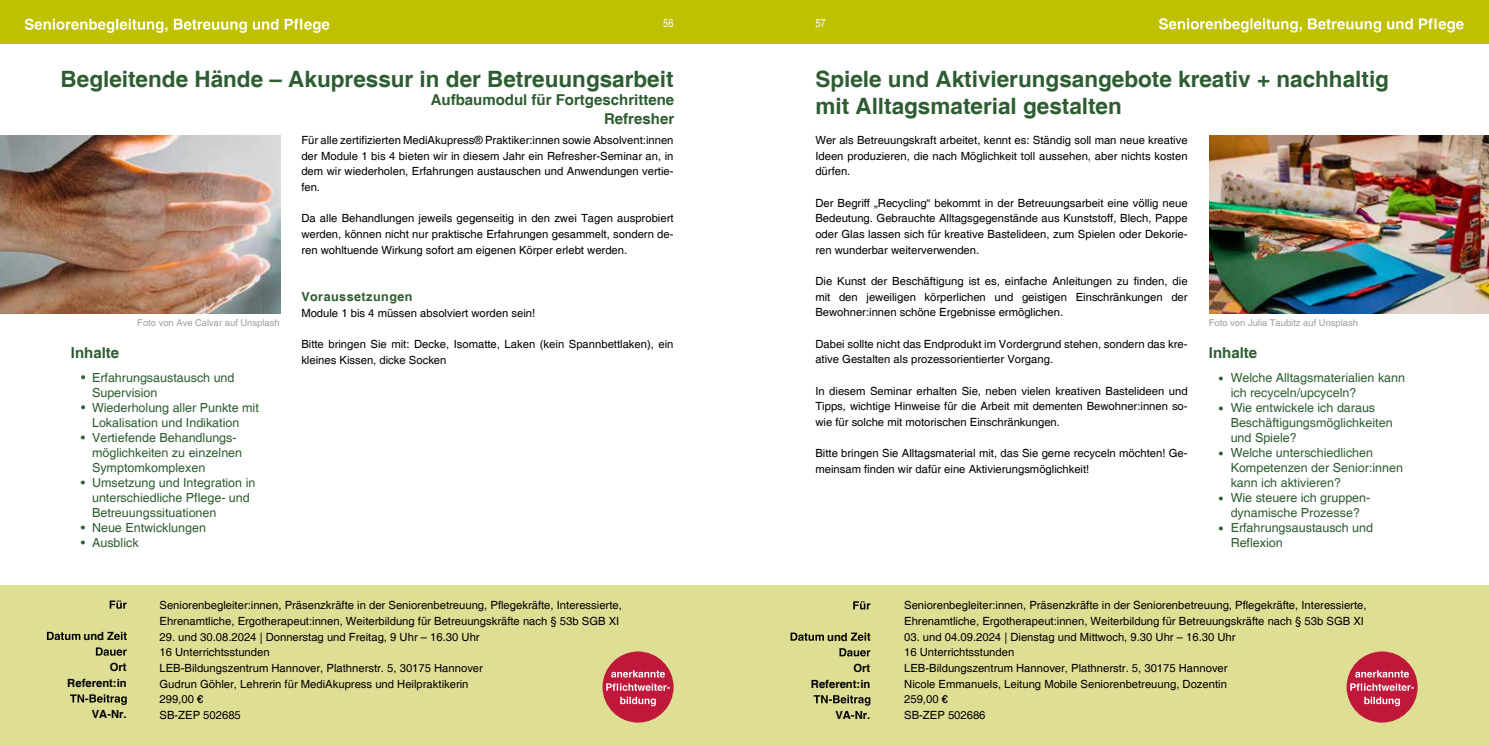
<style>
.page{position:relative;width:1489px;height:745px;background:#fff}
.page>*{position:absolute;margin:0;border:0;box-sizing:border-box;transform-origin:0 0}
.t1{font:700 22.5px/26.2px "Helvetica";color:#2e5d32}
.t2{font:700 15px/18.8px "Helvetica";color:#2e5d32;text-align:right}
.t3{font:12.5px/15px "Helvetica";color:#2e5d32}
.t4{font:700 12.5px "Helvetica";letter-spacing:.04em;color:#2e5d32}
.t5{font:11.25px/15.6px "Helvetica";color:#000}
.t6{font:700 11.25px/15.6px "Helvetica";color:#000;text-align:right}
.t7{font:condensed 11.25px "Helvetica";color:#fff}
.t8{font:9.38px "Helvetica";color:#a19e9c}
</style>
<div class="page">
<div style="left:0;top:0;width:1488px;height:43px;background:#bec000"></div>
<div style="left:0;top:585px;width:1488px;height:159px;background:#dfde95"></div>
<svg style="left:110px;top:600px;width:17px;height:8px"></svg>
<svg style="left:47px;top:631px;width:33px;height:8px"></svg>
<svg style="left:107px;top:631px;width:20px;height:8px"></svg>
<svg style="left:96px;top:647px;width:31px;height:8px"></svg>
<svg style="left:70px;top:694px;width:57px;height:10px"></svg>
<div style="left:602px;top:651px;width:71px;height:71px;background:#bf183b;border-radius:50%"></div>
<svg style="left:611px;top:670px;width:54px;height:7px"></svg>
<svg style="left:606px;top:683px;width:64px;height:7px"></svg>
<svg style="left:620px;top:696px;width:35px;height:9px"></svg>
<svg style="left:81px;top:375px;width:4px;height:4px"></svg>
<svg style="left:81px;top:405px;width:4px;height:4px"></svg>
<svg style="left:25px;top:19px;width:304px;height:14px"></svg>
<img style="left:0;top:136px;width:280px;height:177px">
<svg style="left:1159px;top:18px;width:304px;height:14px"></svg>
<img style="left:1209px;top:136px;width:279px;height:177px">
<svg style="left:853px;top:601px;width:17px;height:8px"></svg>
<svg style="left:790px;top:632px;width:34px;height:8px"></svg>
<svg style="left:850px;top:632px;width:20px;height:8px"></svg>
<svg style="left:839px;top:648px;width:31px;height:8px"></svg>
<svg style="left:813px;top:695px;width:57px;height:10px"></svg>
<div style="left:1346px;top:651px;width:71px;height:71px;background:#bf183b;border-radius:50%"></div>
<svg style="left:1355px;top:670px;width:53px;height:7px"></svg>
<svg style="left:1350px;top:683px;width:63px;height:7px"></svg>
<svg style="left:1364px;top:696px;width:35px;height:9px"></svg>
<p class="t7" style="left:663px;top:17px;width:12px">56</p>
<h1 class="t1" style="left:61px;top:67px;width:614px">Begleitende Hände – Akupressur in der Betreuungsarbeit</h1>
<p class="t8" style="left:137px;top:317px;width:144px">Foto von Ave Calvar auf Unsplash</p>
<h2 class="t2" style="left:71px;top:344px;width:50px">Inhalte</h2>
<p class="t3" style="left:92px;top:370px;width:168px">Erfahrungsaustausch und<br>Supervision<br>Wiederholung aller Punkte mit<br>Lokalisation und Indikation<br>Vertiefende Behandlungs&shy;möglichkeiten zu einzelnen<br>Symptomkomplexen<br>Umsetzung und Integration in unterschiedliche Pflege- und<br>Betreuungssituationen<br>Neue Entwicklungen<br>Ausblick</p>
<p class="t3" style="left:81px;top:430px;width:6px">•</p>
<p class="t3" style="left:81px;top:475px;width:6px">•</p>
<p class="t3" style="left:81px;top:520px;width:6px">• •</p>
<h2 class="t2" style="left:431px;top:91px;width:245px">Aufbaumodul für Fortgeschrittene<br>Refresher</h2>
<p class="t5" style="left:301px;top:133px;width:374px;text-align:justify">Für alle zertifizierten MediAkupress® Praktiker:innen sowie Absolvent:innen der Module 1 bis 4 bieten wir in diesem Jahr ein Refresher-Seminar an, in dem wir wiederholen, Erfahrungen austauschen und Anwendungen vertie&shy;fen.</p>
<p class="t5" style="left:301px;top:211px;width:374px;text-align:justify">Da alle Behandlungen jeweils gegenseitig in den zwei Tagen ausprobiert werden, können nicht nur praktische Erfahrungen gesammelt, sondern de&shy;ren wohltuende Wirkung sofort am eigenen Körper erlebt werden.</p>
<p class="t4" style="left:301px;top:289px;width:113px">Voraussetzungen</p>
<p class="t5" style="left:301px;top:305px;width:235px">Module 1 bis 4 müssen absolviert worden sein!</p>
<p class="t5" style="left:301px;top:336px;width:374px">Bitte bringen Sie mit: Decke, Isomatte, Laken (kein Spannbettlaken), ein kleines Kissen, dicke Socken</p>
<p class="t6" style="left:83px;top:628px;width:22px">und</p>
<p class="t6" style="left:67px;top:659px;width:61px">Ort<br>Referent:in</p>
<p class="t6" style="left:92px;top:706px;width:36px">VA-Nr.</p>
<p class="t5" style="left:159px;top:597px;width:464px">Seniorenbegleiter:innen, Präsenzkräfte in der Seniorenbetreuung, Pflegekräfte, Interessierte,<br>Ehrenamtliche, Ergotherapeut:innen, Weiterbildung für Betreuungskräfte nach § 53b SGB XI</p>
<p class="t5" style="left:159px;top:629px;width:325px">29. und 30.08.2024 | Donnerstag und Freitag, 9 Uhr – 16.30 Uhr 16 Unterrichtsstunden<br>LEB-Bildungszentrum Hannover, Plathnerstr. 5, 30175 Hannover Gudrun Göhler, Lehrerin für MediAkupress und Heilpraktikerin 299,00 €<br>SB-ZEP 502685</p>
<p class="t7" style="left:815px;top:17px;width:12px">57</p>
<h1 class="t1" style="left:815px;top:67px;width:575px">Spiele und Aktivierungsangebote kreativ + nachhaltig mit Alltagsmaterial gestalten</h1>
<p class="t5" style="left:815px;top:133px;width:374px;text-align:justify">Wer als Betreuungskraft arbeitet, kennt es: Ständig soll man neue kreative Ideen produzieren, die nach Möglichkeit toll aussehen, aber nichts kosten dürfen.</p>
<p class="t5" style="left:815px;top:195px;width:374px;text-align:justify">Der Begriff „Recycling“ bekommt in der Betreuungsarbeit eine völlig neue Bedeutung. Gebrauchte Alltagsgegenstände aus Kunststoff, Blech, Pappe oder Glas lassen sich für kreative Bastelideen, zum Spielen oder Dekorie&shy;ren wunderbar weiterverwenden.</p>
<p class="t5" style="left:815px;top:273px;width:374px;text-align:justify">Die Kunst der Beschäftigung ist es, einfache Anleitungen zu finden, die mit den jeweiligen körperlichen und geistigen Einschränkungen der Bewohner:innen schöne Ergebnisse ermöglichen.</p>
<p class="t5" style="left:815px;top:336px;width:374px">Dabei sollte nicht das Endprodukt im Vordergrund stehen, sondern das kre&shy;ative Gestalten als prozessorientierter Vorgang.</p>
<p class="t5" style="left:815px;top:383px;width:374px;text-align:justify">In diesem Seminar erhalten Sie, neben vielen kreativen Bastelideen und Tipps, wichtige Hinweise für die Arbeit mit dementen Bewohner:innen so&shy;wie für solche mit motorischen Einschränkungen.</p>
<p class="t5" style="left:815px;top:445px;width:374px">Bitte bringen Sie Alltagsmaterial mit, das Sie gerne recyceln möchten! Ge&shy;meinsam finden wir dafür eine Aktivierungsmöglichkeit!</p>
<p class="t8" style="left:1208px;top:317px;width:151px">Foto von Julia Taubitz auf Unsplash</p>
<h2 class="t2" style="left:1208px;top:344px;width:50px">Inhalte</h2>
<p class="t3" style="left:1230px;top:370px;width:176px">Welche Alltagsmaterialien kann ich recyceln/upcyceln?<br>Wie entwickele ich daraus<br>Beschäftigungsmöglichkeiten und Spiele?<br>Welche unterschiedlichen<br>Kompetenzen der Senior:innen kann ich aktivieren?<br>Wie steuere ich gruppen&shy;dynamische Prozesse?<br>Erfahrungsaustausch und<br>Reflexion</p>
<p class="t3" style="left:1218px;top:371px;width:6px">•</p>
<p class="t3" style="left:1218px;top:401px;width:6px">•</p>
<p class="t3" style="left:1218px;top:446px;width:6px">•</p>
<p class="t3" style="left:1218px;top:491px;width:6px">•</p>
<p class="t3" style="left:1218px;top:521px;width:6px">•</p>
<p class="t6" style="left:827px;top:629px;width:22px">und</p>
<p class="t6" style="left:811px;top:660px;width:61px">Ort<br>Referent:in</p>
<p class="t6" style="left:835px;top:707px;width:36px">VA-Nr.</p>
<p class="t5" style="left:904px;top:597px;width:464px">Seniorenbegleiter:innen, Präsenzkräfte in der Seniorenbetreuung, Pflegekräfte, Interessierte,<br>Ehrenamtliche, Ergotherapeut:innen, Weiterbildung für Betreuungskräfte nach § 53b SGB XI</p>
<p class="t5" style="left:904px;top:629px;width:333px">03. und 04.09.2024 | Dienstag und Mittwoch, 9.30 Uhr – 16.30 Uhr 16 Unterrichtsstunden<br>LEB-Bildungszentrum Hannover, Plathnerstr. 5, 30175 Hannover Nicole Emmanuels, Leitung Mobile Seniorenbetreuung, Dozentin 259,00 €<br>SB-ZEP 502686</p>
</div>
